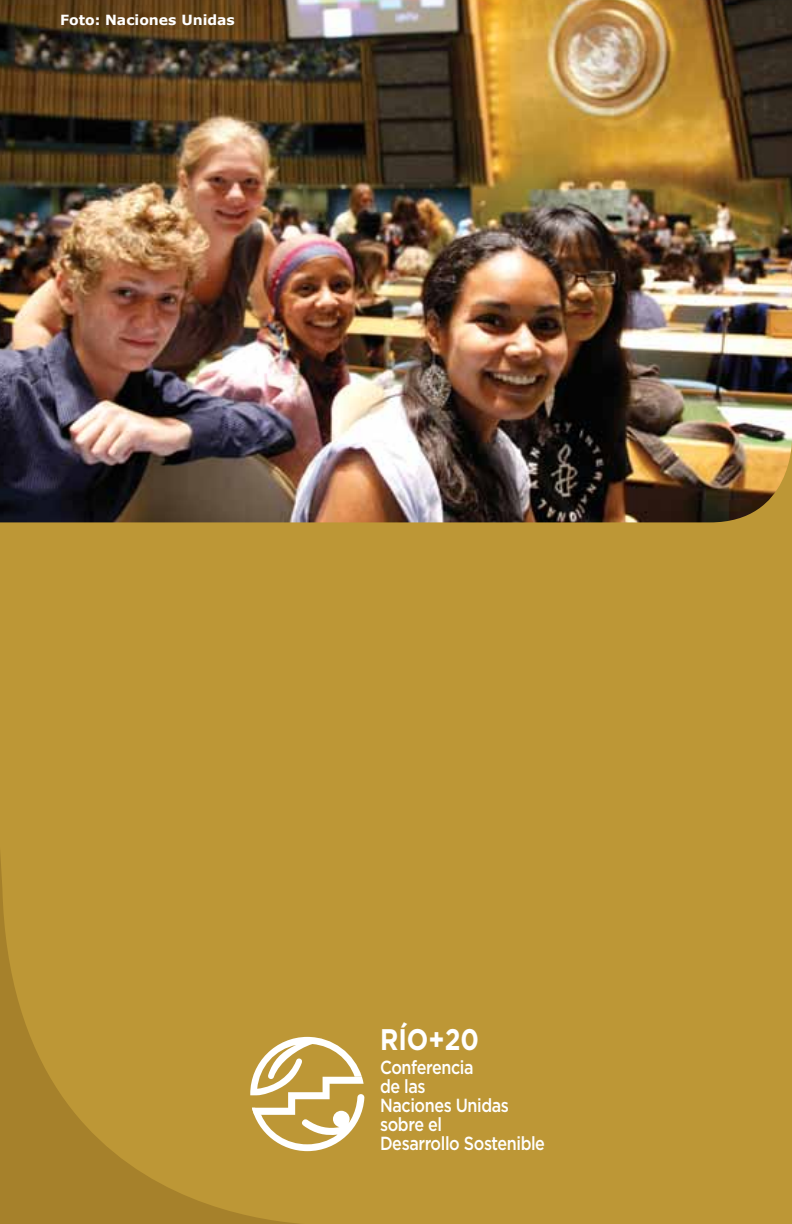
<style>
.page{position:relative;width:792px;height:1224px;background:#fff}
.page>*{position:absolute;margin:0;border:0;box-sizing:border-box;transform-origin:0 0}
.TITLE_1{font:700 29.8px "Gotham";color:#fff;scale:.85 1}
.TITLE_1-2{font:500 19px/19px "Gotham";letter-spacing:-.025em;color:#fff;scale:.85 1}
.Foto_credit{font:700 14px "Verdana";color:#fff}
</style>
<div class="page">
<img style="left:0;top:0;width:792px;height:522px">
<div style="left:0;top:522px;width:791px;height:702px;background:#bd9736"></div>
<svg style="left:250px;top:1037px;width:114px;height:114px"></svg>
<p class="Foto_credit" style="left:60px;top:11px;width:176px">Foto: Naciones Unidas</p>
<p class="TITLE_1" style="left:380px;top:1022px;width:118px">RÍO+20</p>
<p class="TITLE_1-2" style="left:380px;top:1058px;width:196px">Conferencia<br>de las<br>Naciones Unidas sobre el<br>Desarrollo Sostenible</p>
</div>
